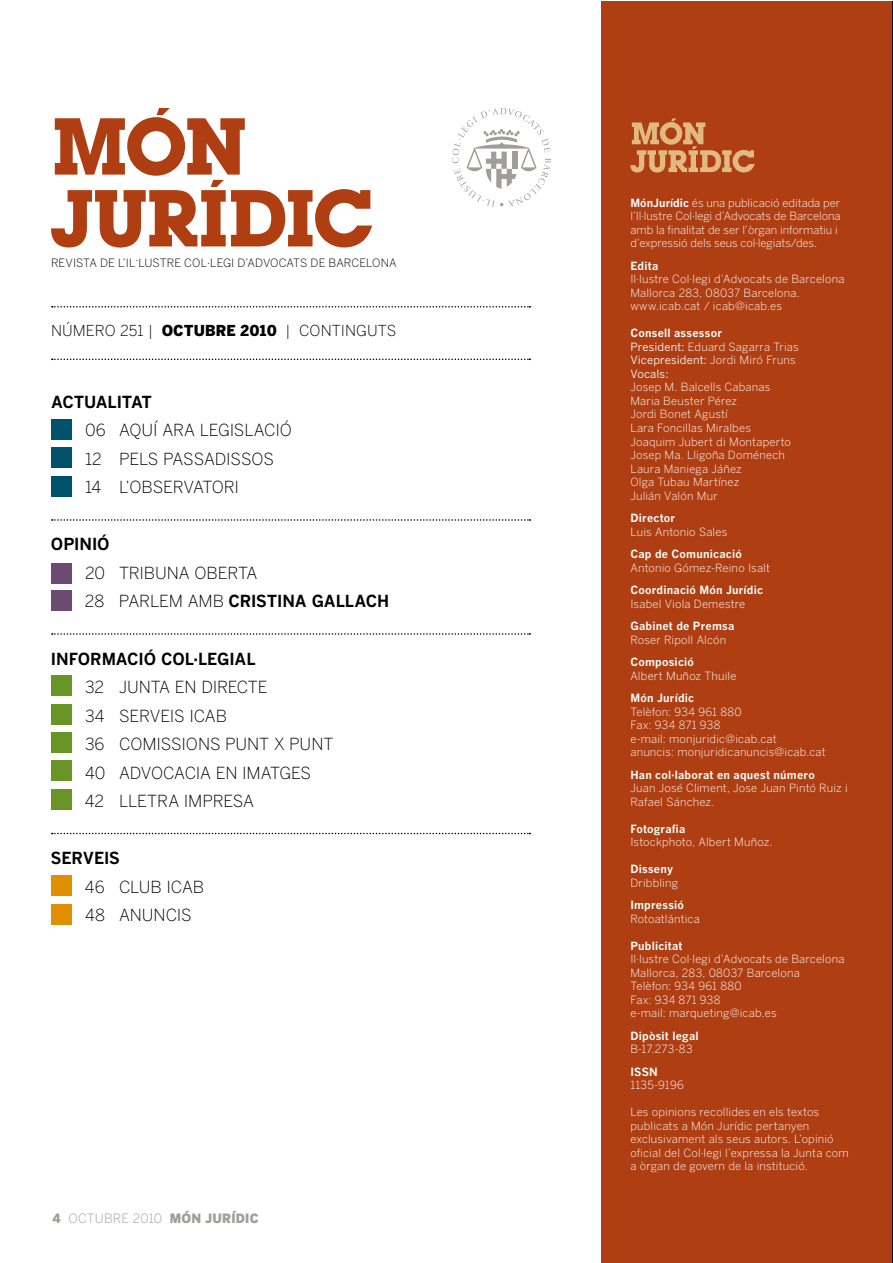
<style>
.page{position:relative;width:893px;height:1263px;background:#fff}
.page>*{position:absolute;margin:0;border:0;box-sizing:border-box;transform-origin:0 0}
.t1{font:300 16.5px/28.5px "Benton Gothic";letter-spacing:-.01em;color:#000}
.t2{font:700 16.5px "Benton Gothic";letter-spacing:-.01em;color:#000}
.t3{font:300 15px "Benton Gothic";letter-spacing:.005em;color:#000}
.t4{font:900 12.75px "Benton Gothic";letter-spacing:.02em;color:#a19e9a}
.t5{font:300 11.4px "Benton Gothic";color:#000}
.t6{font:300 11.25px/13.5px "Benton Gothic";letter-spacing:.01em;color:#fff}
.t7{font:700 11.25px "Benton Gothic";letter-spacing:.02em;color:#fff}
.s1{font-weight:900}
.s2{font-weight:700}
.s3{font-weight:300}
.s4{font-weight:400}
</style>
<div class="page">
<div style="left:601px;top:1px;width:291px;height:1262px;background:#af3f13"></div>
<svg style="left:52px;top:519px;width:478px;height:2px"></svg>
<svg style="left:52px;top:633px;width:478px;height:2px"></svg>
<svg style="left:52px;top:833px;width:478px;height:1px"></svg>
<svg style="left:52px;top:359px;width:478px;height:1px"></svg>
<svg style="left:52px;top:306px;width:478px;height:2px"></svg>
<svg style="left:452px;top:108px;width:99px;height:99px"></svg>
<svg style="left:51px;top:108px;width:321px;height:140px"></svg>
<svg style="left:630px;top:119px;width:125px;height:54px"></svg>
<div style="left:51px;top:419px;width:21px;height:21px;background:#00526b"></div>
<div style="left:51px;top:563px;width:21px;height:21px;background:#6c4b72"></div>
<div style="left:51px;top:675px;width:21px;height:21px;background:#689526"></div>
<div style="left:51px;top:875px;width:21px;height:21px;background:#e18e00"></div>
<div style="left:51px;top:476px;width:21px;height:21px;background:#00526b"></div>
<div style="left:51px;top:590px;width:21px;height:21px;background:#6c4b72"></div>
<div style="left:51px;top:732px;width:21px;height:21px;background:#689526"></div>
<div style="left:51px;top:448px;width:21px;height:20px;background:#00526b"></div>
<div style="left:51px;top:704px;width:21px;height:20px;background:#689526"></div>
<div style="left:51px;top:904px;width:21px;height:20px;background:#e18e00"></div>
<div style="left:51px;top:761px;width:21px;height:20px;background:#689526"></div>
<div style="left:51px;top:789px;width:21px;height:20px;background:#689526"></div>
<p class="t5" style="left:51px;top:256px;width:347px">REVISTA DE L’IL LUSTRE COL.LEGI D’ADVOCATS DE BARCELONA</p>
<p class="t5" style="left:135px;top:250px;width:5px">.</p>
<h2 class="t3" style="left:51px;top:322px;width:347px">NÚMERO 251 | <span class="s1">OCTUBRE 2010</span> | CONTINGUTS</h2>
<h1 class="t2" style="left:51px;top:392px;width:103px">ACTUALITAT</h1>
<h1 class="t1" style="left:85px;top:416px;width:208px">06 AQUÍ ARA LEGISLACIÓ<br>12 PELS PASSADISSOS<br>14 L’OBSERVATORI</h1>
<h1 class="t2" style="left:51px;top:534px;width:60px">OPINIÓ</h1>
<h1 class="t1" style="left:85px;top:558px;width:306px">20 TRIBUNA OBERTA<br>28 PARLEM AMB <span class="s2">CRISTINA GALLACH</span></h1>
<h1 class="t2" style="left:51px;top:648px;width:206px">INFORMACIÓ COL·LEGIAL</h1>
<h1 class="t1" style="left:85px;top:672px;width:250px">32 JUNTA EN DIRECTE<br>34 SERVEIS ICAB<br>36 COMISSIONS PUNT X PUNT<br>40 ADVOCACIA EN IMATGES<br>42 LLETRA IMPRESA</h1>
<h1 class="t2" style="left:51px;top:848px;width:71px">SERVEIS</h1>
<h1 class="t1" style="left:85px;top:872px;width:121px">46 CLUB ICAB<br>48 ANUNCIS</h1>
<p class="t4" style="left:53px;top:1210px;width:207px">4 <span class="s3">OCTUBRE 2010</span> MÓN JURÍDIC</p>
<p class="t6" style="left:630px;top:196px;width:212px"><span class="s2">MónJurídic</span> és una publicació editada per l’Il·lustre Col·legi d’Advocats de Barcelona amb la finalitat de ser l’òrgan informatiu i d’expressió dels seus col·legiats/des.</p>
<p class="t7" style="left:630px;top:259px;width:30px">Edita</p>
<p class="t6" style="left:630px;top:272px;width:215px">Il·lustre Col·legi d’Advocats de Barcelona<br>Mallorca 283, 08037 Barcelona. www.icab.cat / icab@icab.es</p>
<p class="t6" style="left:630px;top:326px;width:170px"><span class="s2">Consell assessor<br></span><span class="s4">President:</span> Eduard Sagarra Trias<br><span class="s4">Vicepresident:</span> Jordi Miró Fruns<br><span class="s4">Vocals:</span></p>
<p class="t6" style="left:630px;top:380px;width:162px">Josep M. Balcells Cabanas<br>Maria Beuster Pérez<br>Jordi Bonet Agustí<br>Lara Foncillas Miralbes<br>Joaquim Jubert di Montaperto<br>Josep Ma. Lligoña Doménech<br>Laura Maniega Jáñez<br>Olga Tubau Martínez<br>Julián Valón Mur</p>
<p class="t7" style="left:630px;top:511px;width:46px">Director</p>
<p class="t6" style="left:630px;top:524px;width:98px">Luis Antonio Sales</p>
<p class="t7" style="left:630px;top:547px;width:113px">Cap de Comunicació</p>
<p class="t6" style="left:630px;top:560px;width:141px">Antonio Gómez-Reino Isalt</p>
<p class="t7" style="left:630px;top:583px;width:134px">Coordinació Món Jurídic</p>
<p class="t6" style="left:630px;top:596px;width:116px">Isabel Viola Demestre</p>
<p class="t7" style="left:630px;top:619px;width:105px">Gabinet de Premsa</p>
<p class="t6" style="left:630px;top:632px;width:97px">Roser Ripoll Alcón</p>
<p class="t7" style="left:630px;top:655px;width:65px">Composició</p>
<p class="t6" style="left:630px;top:668px;width:108px">Albert Muñoz Thuile</p>
<p class="t7" style="left:630px;top:691px;width:65px">Món Jurídic</p>
<p class="t6" style="left:630px;top:704px;width:197px">Telèfon: 934 961 880<br>Fax: 934 871 938<br>e-mail: monjuridic@icab.cat<br>anuncis: monjuridicanuncis@icab.cat</p>
<p class="t7" style="left:630px;top:767px;width:186px">Han col·laborat en aquest número</p>
<p class="t6" style="left:630px;top:781px;width:219px">Juan José Climent, Jose Juan Pintó Ruiz i<br>Rafael Sánchez.</p>
<p class="t7" style="left:630px;top:821px;width:57px">Fotografia</p>
<p class="t6" style="left:630px;top:835px;width:144px">Istockphoto, Albert Muñoz.</p>
<p class="t7" style="left:630px;top:862px;width:44px">Disseny</p>
<p class="t6" style="left:630px;top:875px;width:49px">Dribbling</p>
<p class="t7" style="left:630px;top:898px;width:55px">Impressió</p>
<p class="t6" style="left:630px;top:911px;width:71px">Rotoatlántica</p>
<p class="t7" style="left:630px;top:938px;width:54px">Publicitat</p>
<p class="t6" style="left:630px;top:952px;width:215px">Il·lustre Col·legi d’Advocats de Barcelona<br>Mallorca, 283, 08037 Barcelona<br>Telèfon: 934 961 880<br>Fax: 934 871 938<br>e-mail: marqueting@icab.es</p>
<p class="t7" style="left:630px;top:1028px;width:70px">Dipòsit legal</p>
<p class="t6" style="left:630px;top:1042px;width:64px">B-17.273-83</p>
<p class="t7" style="left:630px;top:1064px;width:29px">ISSN</p>
<p class="t6" style="left:630px;top:1078px;width:55px">1135-9196</p>
<p class="t6" style="left:630px;top:1105px;width:220px">Les opinions recollides en els textos publicats a Món Jurídic pertanyen exclusivament als seus autors. L’opinió oficial del Col·legi l’expressa la Junta com a òrgan de govern de la institució.</p>
</div>
